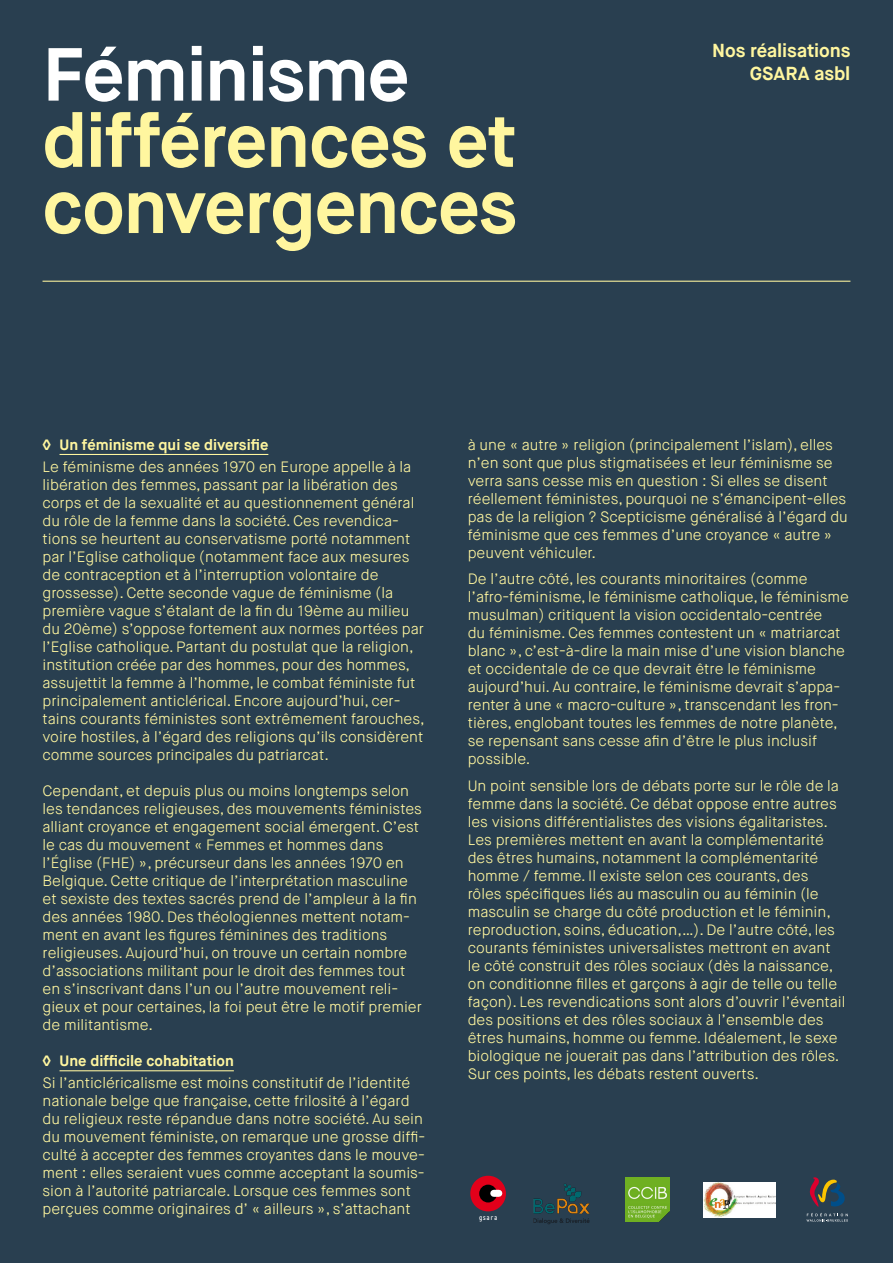
<style>
.page{position:relative;width:893px;height:1263px;background:#293f50}
.page>*{position:absolute;margin:0;border:0;box-sizing:border-box;transform-origin:0 0}
.t1{font:700 75px/66.2px "Maison Neue";letter-spacing:-.015em;color:#fff69f}
.t2{font:700 75px "Maison Neue";letter-spacing:-.02em;color:#fff}
.t3{font:700 18.9px/22.6px "Maison Neue";letter-spacing:-.005em;color:#fff69f;text-align:right}
.t4{font:300 15px/18px "Maison Neue";color:#fff69f}
.t5{font:700 15px "Maison Neue";color:#fff69f}
.t6{font:700 8.4px "Typewriter Condensed";color:#fff}
</style>
<div class="page">
<hr style="left:43px;top:281px;width:807px;height:1px;background:#fff69f">
<hr style="left:60px;top:454px;width:208px;height:1px;background:#fff69f">
<hr style="left:60px;top:1070px;width:174px;height:1px;background:#fff69f">
<div style="left:470px;top:1176px;width:36px;height:35px;background:#e2001a;border-radius:50%"></div>
<svg style="left:479px;top:1185px;width:18px;height:17px"></svg>
<svg style="left:494px;top:1190px;width:5px;height:7px"></svg>
<img style="left:533px;top:1184px;width:57px;height:41px">
<img style="left:626px;top:1178px;width:44px;height:44px">
<img style="left:703px;top:1182px;width:72px;height:35px">
<svg style="left:807px;top:1213px;width:41px;height:8px"></svg>
<svg style="left:809px;top:1177px;width:36px;height:30px"></svg>
<h1 class="t2" style="left:43px;top:27px;width:368px">Féminisme</h1>
<h1 class="t1" style="left:43px;top:108px;width:476px">différences et convergences</h1>
<p class="t3" style="left:712px;top:39px;width:140px">Nos réalisations<br>GSARA asbl</p>
<p class="t5" style="left:43px;top:435px;width:227px">◊ Un féminisme qui se diversifie</p>
<p class="t4" style="left:43px;top:458px;width:384px">Le féminisme des années 1970 en Europe appelle à la libération des femmes, passant par la libération des corps et de la sexualité et au questionnement général du rôle de la femme dans la société. Ces revendica&shy;tions se heurtent au conservatisme porté notamment par l’Eglise catholique (notamment face aux mesures de contraception et à l’interruption volontaire de grossesse). Cette seconde vague de féminisme (la première vague s’étalant de la fin du 19ème au milieu du 20ème) s’oppose fortement aux normes portées par l’Eglise catholique. Partant du postulat que la religion, institution créée par des hommes, pour des hommes, assujettit la femme à l’homme, le combat féministe fut principalement anticlérical. Encore aujourd’hui, cer&shy;tains courants féministes sont extrêmement farouches, voire hostiles, à l’égard des religions qu’ils considèrent comme sources principales du patriarcat.</p>
<p class="t4" style="left:43px;top:782px;width:381px">Cependant, et depuis plus ou moins longtemps selon les tendances religieuses, des mouvements féministes alliant croyance et engagement social émergent. C’est le cas du mouvement « Femmes et hommes dans l’Église (FHE) », précurseur dans les années 1970 en Belgique. Cette critique de l’interprétation masculine et sexiste des textes sacrés prend de l’ampleur à la fin des années 1980. Des théologiennes mettent notam&shy;ment en avant les figures féminines des traditions religieuses. Aujourd’hui, on trouve un certain nombre d’associations militant pour le droit des femmes tout en s’inscrivant dans l’un ou l’autre mouvement reli&shy;gieux et pour certaines, la foi peut être le motif premier de militantisme.</p>
<p class="t5" style="left:43px;top:1051px;width:193px">◊ Une difficile cohabitation</p>
<p class="t4" style="left:43px;top:1074px;width:384px">Si l’anticléricalisme est moins constitutif de l’identité nationale belge que française, cette frilosité à l’égard du religieux reste répandue dans notre société. Au sein du mouvement féministe, on remarque une grosse diffi&shy;culté à accepter des femmes croyantes dans le mouve&shy;ment : elles seraient vues comme acceptant la soumis&shy;sion à l’autorité patriarcale. Lorsque ces femmes sont perçues comme originaires d’ « ailleurs », s’attachant</p>
<p class="t4" style="left:468px;top:436px;width:382px">à une « autre » religion (principalement l’islam), elles n’en sont que plus stigmatisées et leur féminisme se verra sans cesse mis en question : Si elles se disent réellement féministes, pourquoi ne s’émancipent-elles pas de la religion ? Scepticisme généralisé à l’égard du féminisme que ces femmes d’une croyance « autre » peuvent véhiculer.</p>
<p class="t4" style="left:468px;top:570px;width:383px">De l’autre côté, les courants minoritaires (comme l’afro-féminisme, le féminisme catholique, le féminisme musulman) critiquent la vision occidentalo-centrée<br>du féminisme. Ces femmes contestent un « matriarcat blanc », c’est-à-dire la main mise d’une vision blanche et occidentale de ce que devrait être le féminisme aujourd’hui. Au contraire, le féminisme devrait s’appa&shy;renter à une « macro-culture », transcendant les fron&shy;tières, englobant toutes les femmes de notre planète, se repensant sans cesse afin d’être le plus inclusif possible.</p>
<p class="t4" style="left:468px;top:777px;width:379px">Un point sensible lors de débats porte sur le rôle de la femme dans la société. Ce débat oppose entre autres les visions différentialistes des visions égalitaristes.<br>Les premières mettent en avant la complémentarité des êtres humains, notamment la complémentarité homme / femme. Il existe selon ces courants, des rôles spécifiques liés au masculin ou au féminin (le masculin se charge du côté production et le féminin, reproduction, soins, éducation,…). De l’autre côté, les courants féministes universalistes mettront en avant le côté construit des rôles sociaux (dès la naissance, on conditionne filles et garçons à agir de telle ou telle façon). Les revendications sont alors d’ouvrir l’éventail des positions et des rôles sociaux à l’ensemble des êtres humains, homme ou femme. Idéalement, le sexe biologique ne jouerait pas dans l’attribution des rôles.<br>Sur ces points, les débats restent ouverts.</p>
<p class="t6" style="left:479px;top:1211px;width:20px">gsara</p>
</div>
